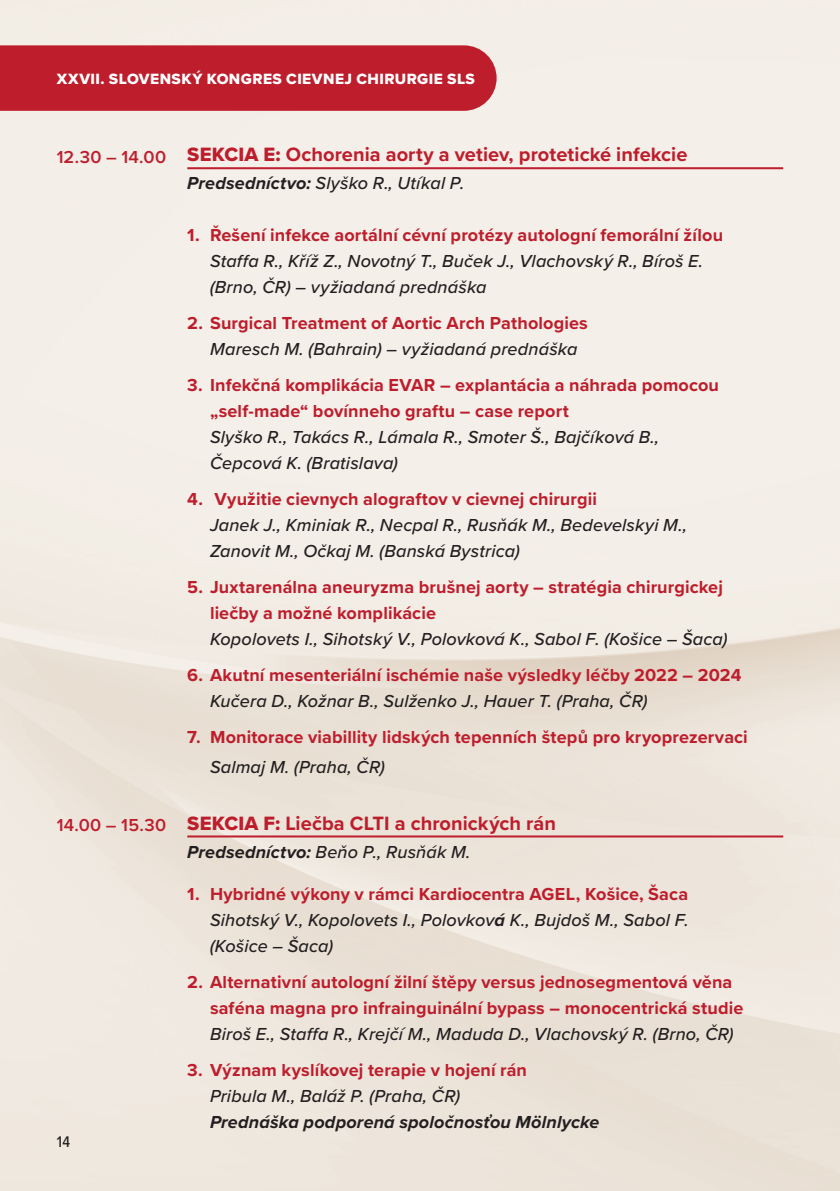
<style>
.page{position:relative;width:840px;height:1191px;background:#fff}
.page>*{position:absolute;margin:0;border:0;box-sizing:border-box;transform-origin:0 0}
.t1{font:700 20px "Proxima Nova";color:#be1d2c}
.t2{font:italic 500 18px/26px "Proxima Nova";letter-spacing:.01em;color:#231f20}
.t3{font:700 18px/26px "Proxima Nova";letter-spacing:.005em;color:#be1d2c}
.t4{font:italic 700 18px "Proxima Nova";letter-spacing:.01em;color:#231f20}
.t5{font:500 16px "Proxima Nova Cond";color:#231f20}
.t6{font:15.4px "Proxima Nova Extrabld";letter-spacing:.03em;color:#fff}
.s1{font-family:"Proxima Nova Extrabld";font-weight:400}
.s2{font-weight:700}
.s3{font-weight:700;font-style:normal;color:#be1d2c}
</style>
<div class="page">
<img style="left:0;top:0;width:839px;height:1191px">
<div style="left:0;top:45px;width:496px;height:66px;background:#be1d2c"></div>
<hr style="left:187px;top:167px;width:595px;height:2px;background:#be1d2c">
<hr style="left:187px;top:835px;width:595px;height:2px;background:#be1d2c">
<p class="t6" style="left:57px;top:68px;width:419px">XXVII. SLOVENSKÝ KONGRES CIEVNEJ CHIRURGIE SLS</p>
<p class="t1" style="left:57px;top:140px;width:631px"><sub>12.30</sub> <sub>–</sub> <sub>14.00</sub> <span class="s1">SEKCIA E:</span> Ochorenia aorty a vetiev, protetické infekcie</p>
<p class="t2" style="left:187px;top:170px;width:278px"><span class="s2">Predsedníctvo:</span> Slyško R., Utíkal P.</p>
<p class="t3" style="left:187px;top:222px;width:537px">1. Řešení infekce aortální cévní protézy autologní femorální žílou</p>
<p class="t2" style="left:210px;top:248px;width:494px">Staffa R., Kříž Z., Novotný T., Buček J., Vlachovský R., Bíroš E. (Brno, ČR) – vyžiadaná prednáška</p>
<p class="t3" style="left:187px;top:310px;width:402px">2. Surgical Treatment of Aortic Arch Pathologies</p>
<p class="t2" style="left:210px;top:336px;width:369px">Maresch M. (Bahrain) – vyžiadaná prednáška</p>
<p class="t3" style="left:210px;top:372px;width:510px;text-indent:-23px">3. Infekčná komplikácia EVAR – explantácia a náhrada pomocou „self-made“ bovínneho graftu – case report</p>
<p class="t2" style="left:210px;top:424px;width:450px">Slyško R., Takács R., Lámala R., Smoter Š., Bajčíková B.,<br>Čepcová K. (Bratislava)</p>
<p class="t3" style="left:187px;top:486px;width:411px">4. Využitie cievnych alograftov v cievnej chirurgii</p>
<p class="t2" style="left:210px;top:511px;width:478px">Janek J., Kminiak R., Necpal R., Rusňák M., Bedevelskyi M.,<br>Zanovit M., Očkaj M. (Banská Bystrica)</p>
<p class="t3" style="left:210px;top:574px;width:514px;text-indent:-23px">5. Juxtarenálna aneuryzma brušnej aorty – stratégia chirurgickej liečby a možné komplikácie</p>
<p class="t2" style="left:210px;top:625px;width:518px">Kopolovets I., Sihotský V., Polovková K., Sabol F. (Košice – Šaca)</p>
<p class="t3" style="left:187px;top:662px;width:555px">6. Akutní mesenteriální ischémie naše výsledky léčby 2022 – 2024</p>
<p class="t2" style="left:210px;top:687px;width:439px">Kučera D., Kožnar B., Sulženko J., Hauer T. (Praha, ČR)</p>
<p class="t3" style="left:187px;top:724px;width:561px">7. Monitorace viabillity lidských tepenních štepů pro kryoprezervaci</p>
<p class="t2" style="left:210px;top:753px;width:176px">Salmaj M. (Praha, ČR)</p>
<p class="t1" style="left:57px;top:808px;width:500px"><sub>14.00</sub> <sub>–</sub> <sub>15.30</sub> <span class="s1">SEKCIA F:</span> Liečba CLTI a chronických rán</p>
<p class="t2" style="left:187px;top:838px;width:284px"><span class="s2">Predsedníctvo:</span> Beňo P., Rusňák M.</p>
<p class="t2" style="left:210px;top:880px;width:480px;text-align:justify;text-indent:-23px"><span class="s3">1. Hybridné výkony v rámci Kardiocentra AGEL, Košice, Šaca </span>Sihotský V., Kopolovets I., Polovkov<span class="s2">á</span> K., Bujdoš M., Sabol F. (Košice – Šaca)</p>
<p class="t3" style="left:210px;top:968px;width:534px;text-indent:-23px">2. Alternativní autologní žilní štěpy versus jednosegmentová věna saféna magna pro infrainguinální bypass – monocentrická studie</p>
<p class="t2" style="left:210px;top:1020px;width:525px">Biroš E., Staffa R., Krejčí M., Maduda D., Vlachovský R. (Brno, ČR)</p>
<p class="t3" style="left:187px;top:1056px;width:341px">3. Význam kyslíkovej terapie v hojení rán</p>
<p class="t2" style="left:210px;top:1082px;width:252px">Pribula M., Baláž P. (Praha, ČR)</p>
<p class="t4" style="left:210px;top:1108px;width:391px">Prednáška podporená spoločnosťou Mölnlycke</p>
<p class="t5" style="left:57px;top:1129px;width:15px">14</p>
</div>
